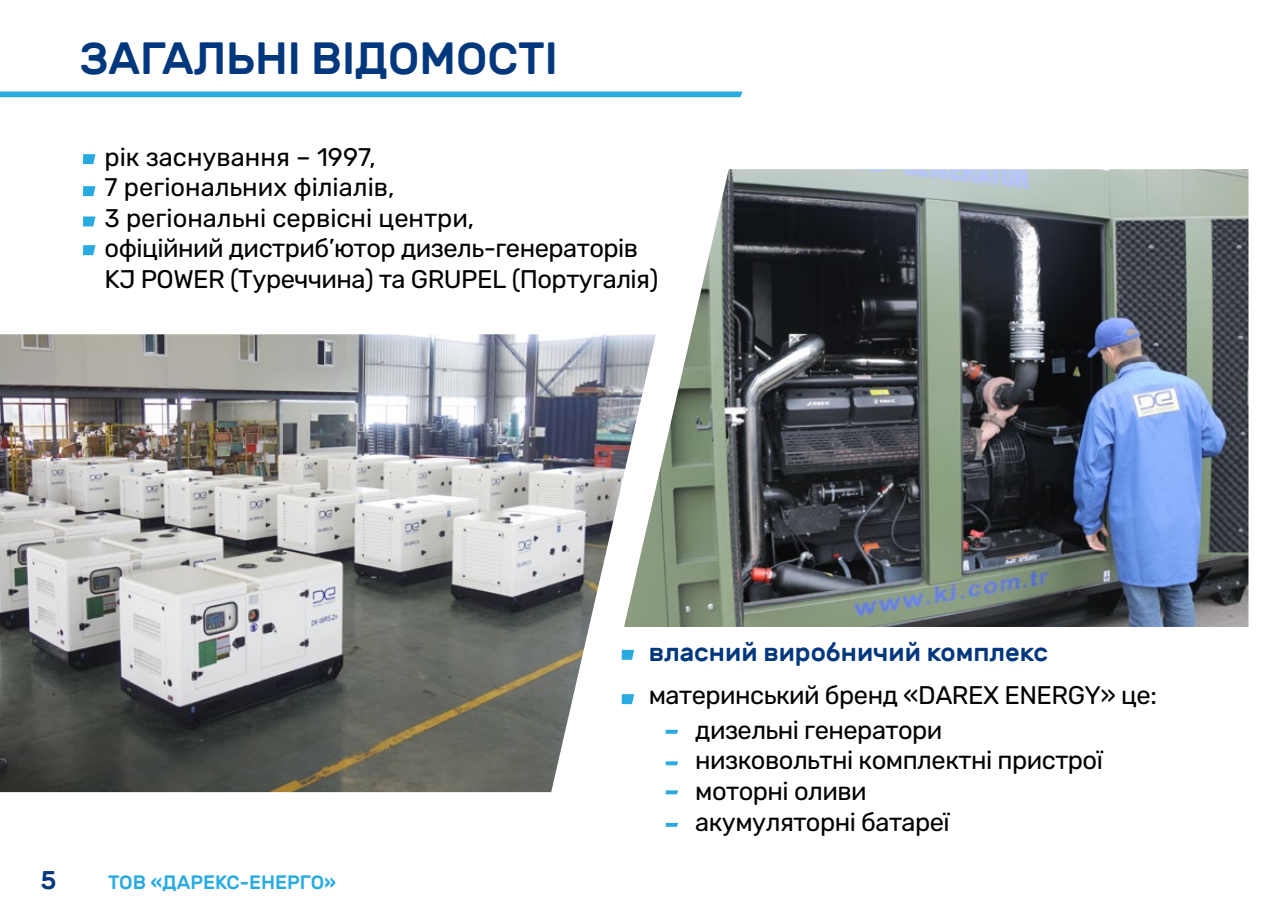
<style>
.page{position:relative;width:1280px;height:910px;background:#fff}
.page>*{position:absolute;margin:0;border:0;box-sizing:border-box;transform-origin:0 0}
.t1{font:500 45px "Rubik";color:#01377d}
.t2{font:25.5px/30.6px "Rubik";letter-spacing:-.02em;color:#000}
.t3{font:500 25.5px "Rubik";color:#01377d}
.t4{font:500 19.35px "Rubik";color:#29abe2}
</style>
<div class="page">
<img style="left:656px;top:169px;width:592px;height:458px">
<img style="left:0;top:334px;width:656px;height:458px">
<div style="left:0;top:92px;width:743px;height:5px;background:#29abe2"></div>
<svg style="left:83px;top:154px;width:13px;height:10px"></svg>
<svg style="left:83px;top:186px;width:13px;height:10px"></svg>
<svg style="left:83px;top:216px;width:13px;height:10px"></svg>
<svg style="left:83px;top:245px;width:13px;height:10px"></svg>
<svg style="left:666px;top:730px;width:12px;height:4px"></svg>
<svg style="left:666px;top:761px;width:12px;height:4px"></svg>
<svg style="left:666px;top:790px;width:12px;height:4px"></svg>
<svg style="left:666px;top:823px;width:12px;height:4px"></svg>
<h1 class="t1" style="left:80px;top:33px;width:480px">ЗАГАЛЬНІ ВІДОМОСТІ</h1>
<p class="t2" style="left:105px;top:142px;width:555px">рік заснування – 1997,<br>7 регіональних філіалів,<br>3 регіональні сервісні центри,<br>офіційний дистриб’ютор дизель-генераторів KJ POWER (Туреччина) та GRUPEL (Португалія)</p>
<p class="t3" style="left:41px;top:866px;width:17px">5</p>
<p class="t4" style="left:108px;top:871px;width:230px">ТОВ «ДАРЕКС-ЕНЕРГО»</p>
<p class="t3" style="left:649px;top:638px;width:401px">власний виробничий комплекс</p>
<p class="t2" style="left:695px;top:679px;width:463px;line-height:34.7px;text-indent:-47px">материнський бренд «DAREX ENERGY» це: дизельні генератори</p>
<p class="t2" style="left:695px;top:746px;width:409px">низковольтні комплектні пристрої моторні оливи<br>акумуляторні батареї</p>
</div>
